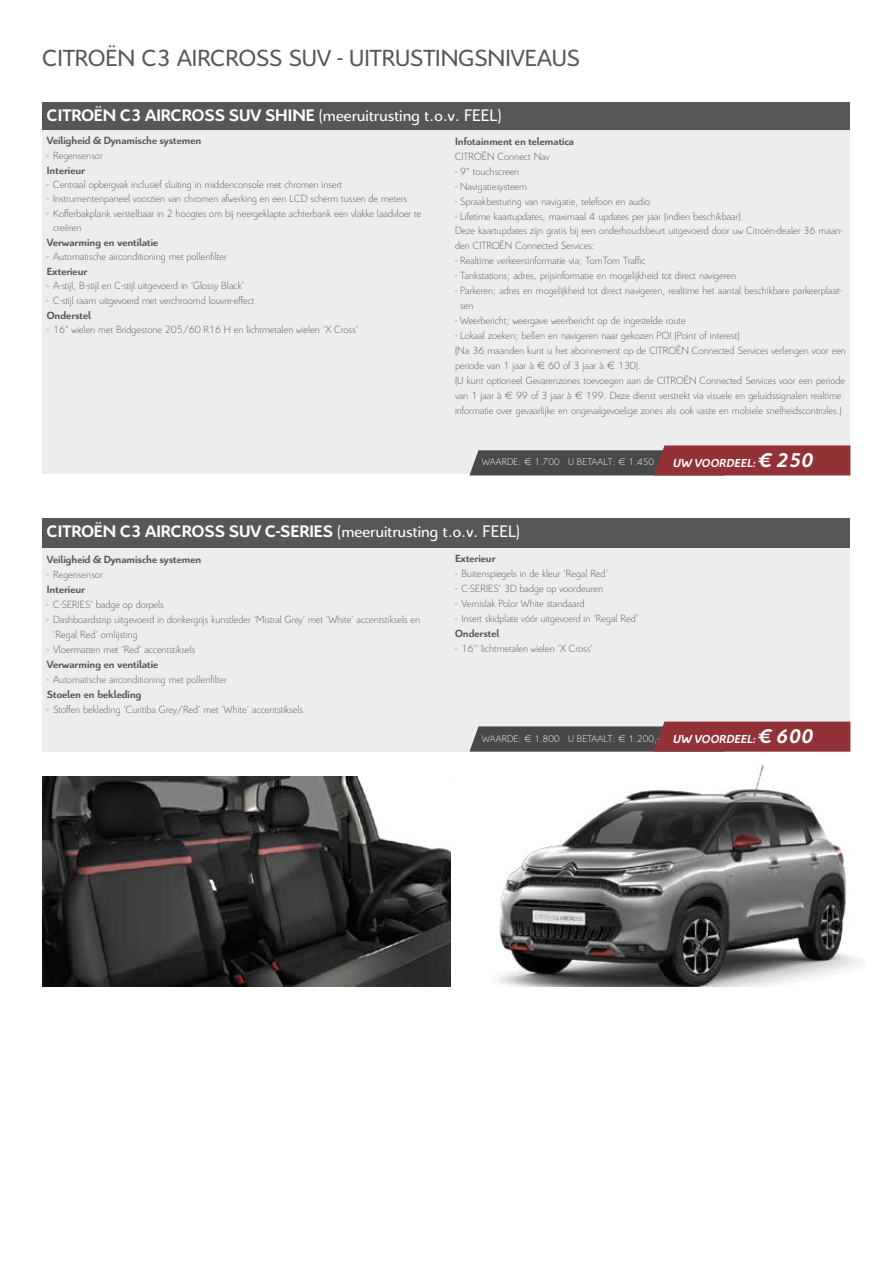
<style>
.page{position:relative;width:893px;height:1263px;background:#fff}
.page>*{position:absolute;margin:0;border:0;box-sizing:border-box;transform-origin:0 0}
.t1{font:25.2px "Citroen";color:#575756}
.t2{font:700 18px "Citroen";color:#fff}
.t3{font:18px "Citroen";color:#fff}
.t4{font:italic 700 12.6px "Citroen";letter-spacing:.025em;color:#fff}
.t5{font:300 11.25px/15px "Citroen";color:#575756}
.t6{font:700 11.25px "Citroen";color:#575756}
.t7{font:300 10.5px "Citroen";letter-spacing:.01em;color:#fff}
.s1{font-weight:700}
.s2{font-size:21.45px}
.s3{font-weight:400}
.s4{font-weight:700;font-style:italic;font-size:12.6px}
.s5{font-weight:700;font-style:italic;font-size:21.45px}
</style>
<div class="page">
<div style="left:43px;top:130px;width:807px;height:344px;background:#ededed"></div>
<div style="left:43px;top:102px;width:807px;height:28px;background:#575756"></div>
<div style="left:43px;top:548px;width:807px;height:204px;background:#ededed"></div>
<div style="left:43px;top:518px;width:807px;height:30px;background:#575756"></div>
<img style="left:43px;top:776px;width:408px;height:210px">
<svg style="left:469px;top:445px;width:381px;height:30px;background:#7f4f51"></svg>
<img style="left:498px;top:764px;width:364px;height:222px">
<svg style="left:469px;top:722px;width:381px;height:30px;background:#7d4d4f"></svg>
<h1 class="t1" style="left:43px;top:42px;width:539px">CITROËN C3 AIRCROSS SUV - UITRUSTINGSNIVEAUS</h1>
<h2 class="t3" style="left:47px;top:104px;width:456px"><span class="s1">CITROËN C3 AIRCROSS SUV SHINE</span> (meeruitrusting t.o.v. FEEL)</h2>
<p class="t6" style="left:47px;top:133px;width:156px">Veiligheid &amp; Dynamische systemen</p>
<p class="t5" style="left:47px;top:147px;width:57px">- Regensensor</p>
<p class="t6" style="left:47px;top:162px;width:40px">Interieur</p>
<p class="t5" style="left:47px;top:176px;width:297px">- Centraal opbergvak inclusief sluiting in middenconsole met chromen insert</p>
<p class="t5" style="left:47px;top:191px;width:362px">- Instrumentenpaneel voorzien van chromen afwerking en een LCD scherm tussen de meters</p>
<p class="t5" style="left:53px;top:205px;width:370px;line-height:14.2px;text-indent:-6px">- Kofferbakplank verstelbaar in 2 hoogtes om bij neergeklapte achterbank een vlakke laadvloer te creëren</p>
<p class="t6" style="left:47px;top:234px;width:113px">Verwarming en ventilatie</p>
<p class="t5" style="left:47px;top:248px;width:181px">- Automatische airconditioning met pollenfilter</p>
<p class="t6" style="left:47px;top:264px;width:42px">Exterieur</p>
<p class="t5" style="left:47px;top:278px;width:199px">- A-stijl, B-stijl en C-stijl uitgevoerd in ‘Glossy Black’</p>
<p class="t5" style="left:47px;top:292px;width:209px">- C-stijl raam uitgevoerd met verchroomd louvre-effect</p>
<p class="t6" style="left:47px;top:307px;width:46px">Onderstel</p>
<p class="t5" style="left:47px;top:321px;width:313px">- 16” wielen met Bridgestone 205/60 R16 H en lichtmetalen wielen ‘X Cross’</p>
<p class="t6" style="left:455px;top:133px;width:121px">Infotainment en telematica</p>
<p class="t5" style="left:455px;top:148px;width:96px">CITROËN Connect Nav</p>
<p class="t5" style="left:455px;top:163px;width:66px">- 9” touchscreen</p>
<p class="t5" style="left:455px;top:178px;width:74px">- Navigatiesysteem</p>
<p class="t5" style="left:455px;top:193px;width:197px">- Spraakbesturing van navigatie, telefoon en audio</p>
<p class="t5" style="left:455px;top:208px;width:389px">- Lifetime kaartupdates, maximaal 4 updates per jaar (indien beschikbaar).<br>Deze kaartupdates zijn gratis bij een onderhoudsbeurt uitgevoerd door uw Citroën-dealer 36 maan&shy;den CITROËN Connected Services:</p>
<p class="t5" style="left:455px;top:253px;width:192px">- Realtime verkeersinformatie via; TomTom Traffic</p>
<p class="t5" style="left:455px;top:268px;width:283px">- Tankstations; adres, prijsinformatie en mogelijkheid tot direct navigeren</p>
<p class="t5" style="left:460px;top:283px;width:383px;text-indent:-5px">- Parkeren; adres en mogelijkheid tot direct navigeren, realtime het aantal beschikbare parkeerplaat&shy;sen</p>
<p class="t5" style="left:455px;top:313px;width:232px">- Weerbericht; weergave weerbericht op de ingestelde route</p>
<p class="t5" style="left:455px;top:328px;width:393px">- Lokaal zoeken; bellen en navigeren naar gekozen POI (Point of interest)<br>(Na 36 maanden kunt u het abonnement op de CITROËN Connected Services verlengen voor een periode van 1 jaar à € 60 of 3 jaar à € 130).<br>(U kunt optioneel Gevarenzones toevoegen aan de CITROËN Connected Services voor een periode van 1 jaar à € 99 of 3 jaar à € 199. Deze dienst verstrekt via visuele en geluidssignalen realtime informatie over gevaarlijke en ongevalgevoelige zones als ook vaste en mobiele snelheidscontroles.)</p>
<p class="t7" style="left:482px;top:455px;width:174px">WAARDE: € 1.700 U BETAALT: € 1.450</p>
<p class="t4" style="left:673px;top:454px;width:142px">UW VOORDEEL: <span class="s2">€ 250</span></p>
<h2 class="t2" style="left:47px;top:519px;width:475px">CITROËN C3 AIRCROSS SUV C-SERIES <span class="s3">(meeruitrusting t.o.v. FEEL)</span></h2>
<p class="t6" style="left:47px;top:551px;width:156px">Veiligheid &amp; Dynamische systemen</p>
<p class="t5" style="left:47px;top:566px;width:57px">- Regensensor</p>
<p class="t6" style="left:47px;top:581px;width:40px">Interieur</p>
<p class="t5" style="left:47px;top:596px;width:119px">- C-SERIES’ badge op dorpels</p>
<p class="t5" style="left:53px;top:611px;width:369px;text-indent:-6px">- Dashboardstrip uitgevoerd in donkergrijs kunstleder ‘Mistral Grey’ met ‘White’ accentstiksels en ‘Regal Red’ omlijsting</p>
<p class="t5" style="left:47px;top:641px;width:150px">- Vloermatten met ‘Red’ accentstiksels</p>
<p class="t6" style="left:47px;top:656px;width:113px">Verwarming en ventilatie</p>
<p class="t5" style="left:47px;top:671px;width:181px">- Automatische airconditioning met pollenfilter</p>
<p class="t6" style="left:47px;top:686px;width:96px">Stoelen en bekleding</p>
<p class="t5" style="left:47px;top:701px;width:258px">- Stoffen bekleding ‘Curitiba Grey/Red’ met ‘White’ accentstiksels</p>
<p class="t6" style="left:455px;top:551px;width:42px">Exterieur</p>
<p class="t5" style="left:455px;top:566px;width:155px">- Buitenspiegels in de kleur ‘Regal Red’</p>
<p class="t5" style="left:455px;top:581px;width:150px">- C-SERIES’ 3D badge op voordeuren</p>
<p class="t5" style="left:455px;top:596px;width:131px">- Vernislak Polor White standaard</p>
<p class="t5" style="left:455px;top:611px;width:185px">- Insert skidplate vóór uitgevoerd in ‘Regal Red’</p>
<p class="t6" style="left:455px;top:626px;width:46px">Onderstel</p>
<p class="t5" style="left:455px;top:641px;width:139px">- 16’’ lichtmetalen wielen ‘X Cross’</p>
<p class="t7" style="left:482px;top:731px;width:333px">WAARDE: € 1.800 U BETAALT: € 1.200,- <span class="s4">UW VOORDEEL:</span> <span class="s5">€ 600</span></p>
</div>
